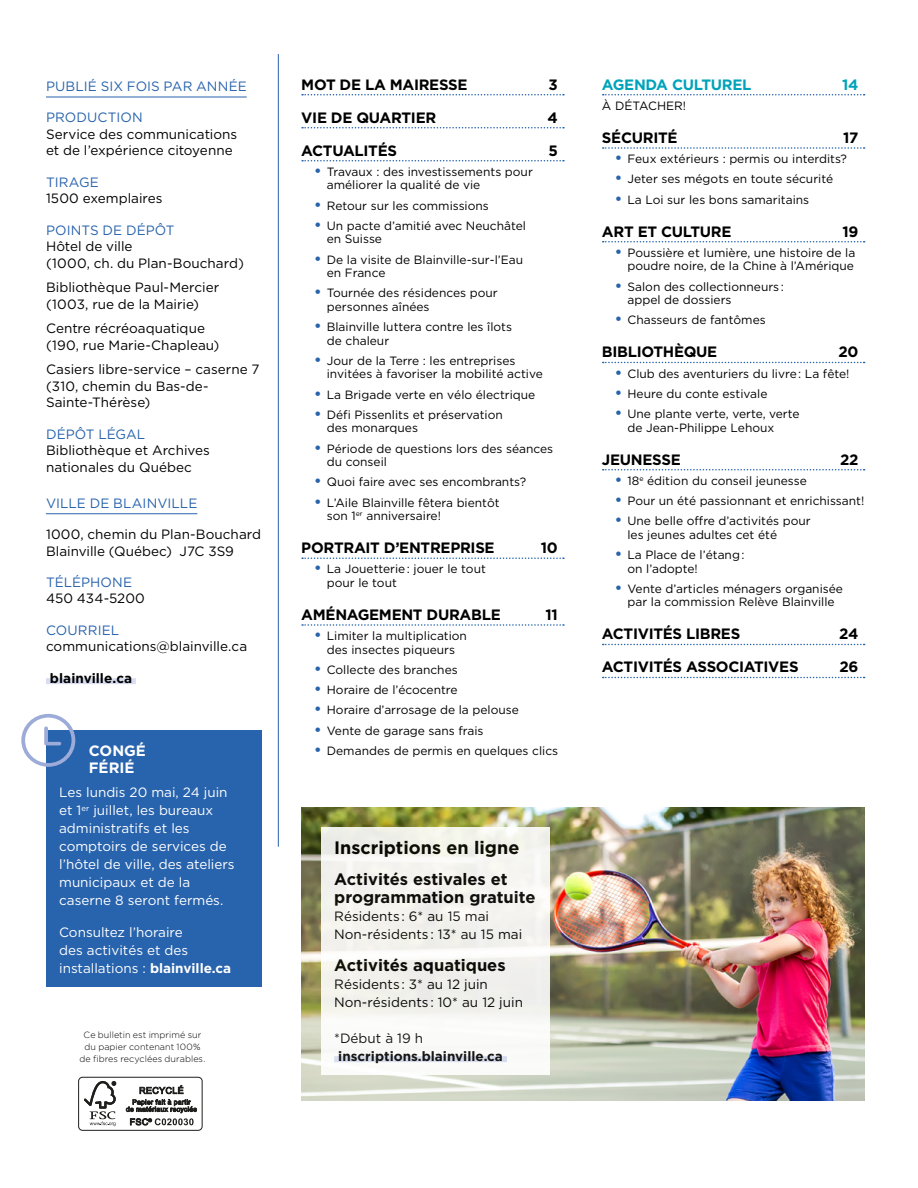
<style>
.page{position:relative;width:918px;height:1188px;background:#fff}
.page>*{position:absolute;margin:0;border:0;box-sizing:border-box;transform-origin:0 0}
.t1{font:700 18px "Gotham HTF";color:#000}
.t2{font:700 16.5px/18px "Gotham HTF";color:#000}
.t3{font:700 15px "Gotham HTF";letter-spacing:-.02em;color:#000}
.t4{font:700 15px "Gotham HTF";letter-spacing:-.02em;color:#00a3ba}
.t5{font:700 15px/16.5px "Gotham HTF";color:#fff}
.t6{font:13.5px/16.5px "Gotham HTF";color:#000}
.t7{font:13.5px/18px "Gotham HTF";color:#fff}
.t8{font:13.5px "Gotham HTF";letter-spacing:.005em;color:#2863ad}
.t9{font:700 13.5px "Gotham HTF";color:#000}
.t10{font:12px/13.5px "Gotham HTF";color:#000}
.t11{font:300 9px/12px "Gotham HTF";letter-spacing:.005em;color:#000;text-align:center}
.s1{font-weight:700}
.s2{font-weight:700;font-size:15px;color:#2863ad}
</style>
<div class="page">
<div style="left:78px;top:1077px;width:125px;height:54px;border:1px solid #1e1e1c;border-radius:4px"></div>
<svg style="left:84px;top:1081px;width:32px;height:45px"></svg>
<svg style="left:126px;top:1085px;width:71px;height:41px"></svg>
<div style="left:46px;top:730px;width:216px;height:256px;background:#2863ad"></div>
<svg style="left:21px;top:714px;width:54px;height:53px"></svg>
<hr style="left:278px;top:54px;width:1px;height:793px;background:#2863ad">
<hr style="left:46px;top:513px;width:151px;height:1px;background:#2863ad">
<div style="left:46px;top:678px;width:90px;height:6px;background:#d8ddf1"></div>
<svg style="left:302px;top:94px;width:262px;height:1px"></svg>
<svg style="left:302px;top:127px;width:262px;height:1px"></svg>
<svg style="left:302px;top:160px;width:262px;height:1px"></svg>
<svg style="left:302px;top:557px;width:262px;height:2px"></svg>
<svg style="left:302px;top:624px;width:262px;height:2px"></svg>
<svg style="left:603px;top:94px;width:262px;height:1px"></svg>
<svg style="left:603px;top:147px;width:262px;height:2px"></svg>
<svg style="left:603px;top:241px;width:262px;height:1px"></svg>
<svg style="left:603px;top:362px;width:262px;height:1px"></svg>
<svg style="left:603px;top:469px;width:262px;height:1px"></svg>
<svg style="left:603px;top:644px;width:262px;height:1px"></svg>
<svg style="left:603px;top:677px;width:262px;height:1px"></svg>
<img style="left:301px;top:808px;width:563px;height:292px">
<div style="left:321px;top:827px;width:228px;height:247px;background:#f4f4ef"></div>
<div style="left:334px;top:1056px;width:173px;height:6px;background:#d8ddf1"></div>
<hr style="left:46px;top:97px;width:201px;height:1px;background:#2863ad">
<p class="t8" style="left:46px;top:79px;width:202px">PUBLIÉ SIX FOIS PAR ANNÉE</p>
<p class="t8" style="left:46px;top:110px;width:98px">PRODUCTION</p>
<p class="t6" style="left:46px;top:126px;width:193px">Service des communications et de l’expérience citoyenne</p>
<p class="t8" style="left:46px;top:174px;width:54px">TIRAGE</p>
<p class="t6" style="left:46px;top:190px;width:118px">1500 exemplaires</p>
<p class="t8" style="left:46px;top:222px;width:130px">POINTS DE DÉPÔT</p>
<p class="t6" style="left:46px;top:238px;width:199px">Hôtel de ville<br>(1000, ch. du Plan-Bouchard)</p>
<p class="t6" style="left:46px;top:279px;width:175px">Bibliothèque Paul-Mercier (1003, rue de la Mairie)</p>
<p class="t6" style="left:46px;top:320px;width:175px">Centre récréoaquatique (190, rue Marie-Chapleau)</p>
<p class="t6" style="left:46px;top:361px;width:215px">Casiers libre-service – caserne 7 (310, chemin du Bas-de-<br>Sainte-Thérèse)</p>
<p class="t8" style="left:46px;top:426px;width:101px">DÉPÔT LÉGAL</p>
<p class="t6" style="left:46px;top:442px;width:165px">Bibliothèque et Archives nationales du Québec</p>
<p class="t8" style="left:46px;top:496px;width:153px">VILLE DE BLAINVILLE</p>
<p class="t6" style="left:46px;top:526px;width:217px">1000, chemin du Plan-Bouchard<br>Blainville (Québec) J7C 3S9</p>
<p class="t8" style="left:46px;top:575px;width:88px">TÉLÉPHONE</p>
<p class="t6" style="left:46px;top:590px;width:100px">450 434-5200</p>
<p class="t8" style="left:46px;top:623px;width:75px">COURRIEL</p>
<p class="t6" style="left:46px;top:638px;width:203px">communications@blainville.ca</p>
<p class="t9" style="left:50px;top:670px;width:84px">blainville.ca</p>
<p class="t5" style="left:89px;top:742px;width:59px">CONGÉ<br>FÉRIÉ</p>
<p class="t7" style="left:59px;top:783px;width:177px">Les lundis 20 mai, 24 juin et 1<sup>er</sup> juillet, les bureaux administratifs et les comptoirs de services de l’hôtel de ville, des ateliers municipaux et de la caserne 8 seront fermés.</p>
<p class="t7" style="left:59px;top:923px;width:174px">Consultez l’horaire<br>des activités et des installations : <span class="s1">blainville.ca</span></p>
<p class="t11" style="left:80px;top:1028px;width:127px">Ce bulletin est imprimé sur du papier contenant 100% de fibres recyclées durables.</p>
<p class="t3" style="left:301px;top:76px;width:168px">MOT DE LA MAIRESSE</p>
<p class="t3" style="left:549px;top:76px;width:11px">3</p>
<p class="t3" style="left:301px;top:109px;width:136px">VIE DE QUARTIER</p>
<p class="t3" style="left:547px;top:109px;width:12px">4</p>
<p class="t3" style="left:301px;top:142px;width:97px">ACTUALITÉS</p>
<p class="t3" style="left:548px;top:142px;width:11px">5</p>
<p class="t10" style="left:327px;top:165px;width:208px;text-indent:-13px"><span class="s2">•</span> Travaux : des investissements pour améliorer la qualité de vie</p>
<p class="t10" style="left:314px;top:199px;width:176px"><span class="s2">•</span> Retour sur les commissions</p>
<p class="t10" style="left:327px;top:219px;width:201px;text-indent:-13px"><span class="s2">•</span> Un pacte d’amitié avec Neuchâtel en Suisse</p>
<p class="t10" style="left:327px;top:253px;width:198px;text-indent:-13px"><span class="s2">•</span> De la visite de Blainville-sur-l’Eau en France</p>
<p class="t10" style="left:327px;top:286px;width:172px;text-indent:-13px"><span class="s2">•</span> Tournée des résidences pour personnes aînées</p>
<p class="t10" style="left:327px;top:320px;width:187px;text-indent:-13px"><span class="s2">•</span> Blainville luttera contre les îlots de chaleur</p>
<p class="t10" style="left:327px;top:354px;width:218px;text-indent:-13px"><span class="s2">•</span> Jour de la Terre : les entreprises invitées à favoriser la mobilité active</p>
<p class="t10" style="left:314px;top:388px;width:223px"><span class="s2">•</span> La Brigade verte en vélo électrique</p>
<p class="t10" style="left:327px;top:408px;width:178px;text-indent:-13px"><span class="s2">•</span> Défi Pissenlits et préservation des monarques</p>
<p class="t10" style="left:327px;top:442px;width:228px;text-indent:-13px"><span class="s2">•</span> Période de questions lors des séances du conseil</p>
<p class="t10" style="left:314px;top:475px;width:214px"><span class="s2">•</span> Quoi faire avec ses encombrants?</p>
<p class="t10" style="left:327px;top:496px;width:174px;text-indent:-13px"><span class="s2">•</span> L’Aile Blainville fêtera bientôt son 1<sup>er</sup> anniversaire!</p>
<p class="t3" style="left:301px;top:539px;width:195px">PORTRAIT D’ENTREPRISE</p>
<p class="t3" style="left:541px;top:539px;width:18px">10</p>
<p class="t10" style="left:327px;top:562px;width:161px;text-indent:-13px"><span class="s2">•</span> La Jouetterie: jouer le tout pour le tout</p>
<p class="t3" style="left:301px;top:606px;width:201px">AMÉNAGEMENT DURABLE</p>
<p class="t3" style="left:545px;top:606px;width:14px">11</p>
<p class="t10" style="left:314px;top:629px;width:154px;text-align:center"><span class="s2">•</span> Limiter la multiplication des insectes piqueurs</p>
<p class="t10" style="left:314px;top:663px;width:145px"><span class="s2">•</span> Collecte des branches</p>
<p class="t10" style="left:314px;top:683px;width:145px"><span class="s2">•</span> Horaire de l’écocentre</p>
<p class="t10" style="left:314px;top:703px;width:206px"><span class="s2">•</span> Horaire d’arrosage de la pelouse</p>
<p class="t10" style="left:314px;top:724px;width:171px"><span class="s2">•</span> Vente de garage sans frais</p>
<p class="t10" style="left:314px;top:744px;width:246px"><span class="s2">•</span> Demandes de permis en quelques clics</p>
<h1 class="t1" style="left:334px;top:837px;width:187px">Inscriptions en ligne</h1>
<h2 class="t2" style="left:334px;top:870px;width:203px">Activités estivales et programmation gratuite</h2>
<p class="t6" style="left:334px;top:907px;width:190px;line-height:18px">Résidents : 6* au 15 mai<br>Non-résidents : 13* au 15 mai</p>
<h2 class="t2" style="left:334px;top:955px;width:173px">Activités aquatiques</h2>
<p class="t6" style="left:334px;top:975px;width:190px;line-height:18px">Résidents : 3* au 12 juin<br>Non-résidents : 10* au 12 juin</p>
<p class="t6" style="left:334px;top:1029px;width:90px">*Début à 19 h</p>
<p class="t9" style="left:338px;top:1048px;width:166px">inscriptions.blainville.ca</p>
<p class="t4" style="left:602px;top:76px;width:151px">AGENDA CULTUREL</p>
<p class="t4" style="left:842px;top:76px;width:18px">14</p>
<p class="t10" style="left:602px;top:99px;width:86px">À DÉTACHER!</p>
<p class="t3" style="left:602px;top:129px;width:77px">SÉCURITÉ</p>
<p class="t3" style="left:843px;top:129px;width:17px">17</p>
<p class="t10" style="left:615px;top:152px;width:234px"><span class="s2">•</span> Feux extérieurs : permis ou interdits?</p>
<p class="t10" style="left:615px;top:172px;width:220px"><span class="s2">•</span> Jeter ses mégots en toute sécurité</p>
<p class="t10" style="left:615px;top:193px;width:196px"><span class="s2">•</span> La Loi sur les bons samaritains</p>
<p class="t3" style="left:602px;top:223px;width:131px">ART ET CULTURE</p>
<p class="t3" style="left:843px;top:223px;width:17px">19</p>
<p class="t10" style="left:615px;top:246px;width:242px;text-align:right"><span class="s2">•</span> Poussière et lumière, une histoire de la poudre noire, de la Chine à l’Amérique</p>
<p class="t10" style="left:627px;top:280px;width:158px;text-indent:-13px"><span class="s2">•</span> Salon des collectionneurs : appel de dossiers</p>
<p class="t10" style="left:615px;top:313px;width:153px"><span class="s2">•</span> Chasseurs de fantômes</p>
<p class="t3" style="left:602px;top:344px;width:117px">BIBLIOTHÈQUE</p>
<p class="t3" style="left:838px;top:344px;width:21px">20</p>
<p class="t10" style="left:615px;top:367px;width:236px"><span class="s2">•</span> Club des aventuriers du livre: La fête!</p>
<p class="t10" style="left:615px;top:387px;width:154px"><span class="s2">•</span> Heure du conte estivale</p>
<p class="t10" style="left:627px;top:407px;width:174px;text-indent:-13px"><span class="s2">•</span> Une plante verte, verte, verte de Jean-Philippe Lehoux</p>
<p class="t3" style="left:602px;top:451px;width:80px">JEUNESSE</p>
<p class="t3" style="left:840px;top:451px;width:20px">22</p>
<p class="t10" style="left:615px;top:474px;width:194px"><span class="s2">•</span> 18<sup>e</sup> édition du conseil jeunesse</p>
<p class="t10" style="left:615px;top:494px;width:251px"><span class="s2">•</span> Pour un été passionnant et enrichissant!</p>
<p class="t10" style="left:627px;top:514px;width:185px;text-indent:-13px"><span class="s2">•</span> Une belle offre d’activités pour les jeunes adultes cet été</p>
<p class="t10" style="left:627px;top:548px;width:119px;text-indent:-13px"><span class="s2">•</span> La Place de l’étang: on l’adopte!</p>
<p class="t10" style="left:615px;top:582px;width:230px;text-align:center"><span class="s2">•</span> Vente d’articles ménagers organisée par la commission Relève Blainville</p>
<p class="t3" style="left:602px;top:626px;width:140px">ACTIVITÉS LIBRES</p>
<p class="t3" style="left:839px;top:626px;width:21px">24</p>
<p class="t3" style="left:602px;top:659px;width:198px">ACTIVITÉS ASSOCIATIVES</p>
<p class="t3" style="left:840px;top:659px;width:20px">26</p>
</div>
